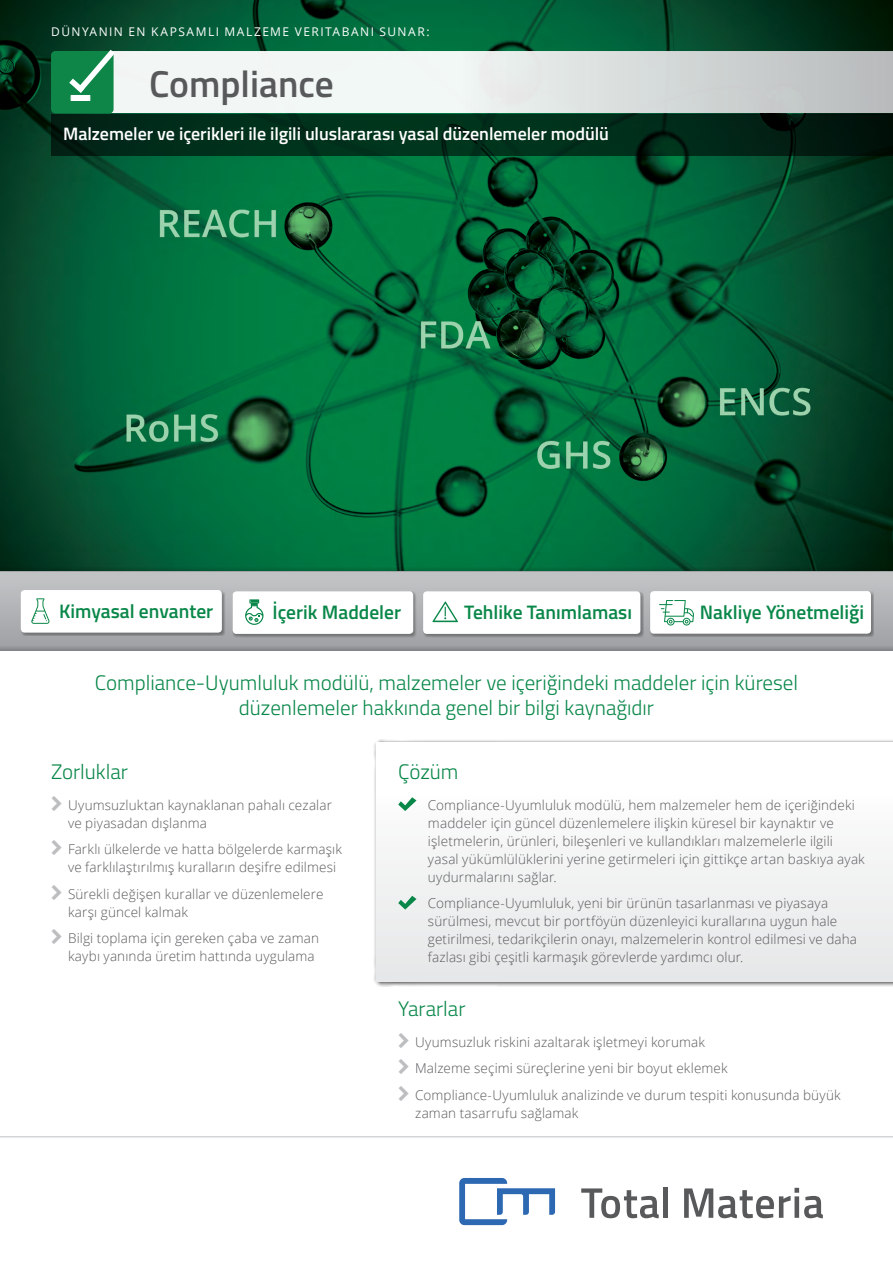
<style>
.page{position:relative;width:893px;height:1263px;background:#fff}
.page>*{position:absolute;margin:0;border:0;box-sizing:border-box;transform-origin:0 0}
.t1{font:600 37.5px "Titillium Web";color:#58595b}
.t2{font:300 21px/25.5px "Titillium Web";color:#098749;text-align:center}
.t3{font:600 19.5px "Titillium Web";color:#098749}
.t4{font:600 18px "Titillium Web";letter-spacing:-.005em;color:#fff}
.t5{font:300 13.5px/18px "Open Sans";letter-spacing:.01em;color:#58595b}
.t6{font:12px "Open Sans";letter-spacing:.125em;color:#fff}
</style>
<div class="page">
<img style="left:0;top:0;width:893px;height:553px">
<div style="left:374px;top:739px;width:519px;height:248px;background:#000;opacity:.75"></div>
<div style="left:377px;top:742px;width:516px;height:239px;background:linear-gradient(to right,#f4f4f5,#f4f4f5)"></div>
<svg style="left:0;top:572px;width:893px;height:59px;background:#bcbec0"></svg>
<div style="left:0;top:631px;width:893px;height:20px;background:linear-gradient(to bottom,#adafb1,#929497)"></div>
<svg style="left:51px;top:114px;width:842px;height:41px;background:#002917"></svg>
<div style="left:52px;top:51px;width:383px;height:62px;background:#f2f7f5"></div>
<svg style="left:581px;top:1188px;width:78px;height:30px"></svg>
<div style="left:663px;top:1187px;width:5px;height:31px;background:#58595b"></div>
<svg style="left:684px;top:1188px;width:139px;height:30px"></svg>
<svg style="left:459px;top:1178px;width:96px;height:47px"></svg>
<hr style="left:0;top:1136px;width:893px;height:1px;background:#d3d5d6">
<svg style="left:0;top:553px;width:893px;height:19px;background:#0a5d39"></svg>
<div style="left:435px;top:51px;width:458px;height:63px;background:linear-gradient(to right,#f3f8f6,#b7babc)"></div>
<svg style="left:398px;top:797px;width:18px;height:14px"></svg>
<svg style="left:398px;top:896px;width:18px;height:13px"></svg>
<div style="left:51px;top:51px;width:63px;height:63px;background:#0e8647;border-radius:4px"></div>
<svg style="left:69px;top:50px;width:46px;height:51px"></svg>
<div style="left:20px;top:590px;width:205px;height:46px;background:#000;opacity:.31"></div>
<div style="left:21px;top:590px;width:201px;height:43px;background:#fff;border-radius:4px"></div>
<svg style="left:31px;top:598px;width:19px;height:26px"></svg>
<div style="left:422px;top:591px;width:222px;height:46px;background:#000;opacity:.31"></div>
<div style="left:423px;top:591px;width:217px;height:43px;background:#fff;border-radius:4px"></div>
<svg style="left:432px;top:601px;width:26px;height:21px"></svg>
<div style="left:649px;top:591px;width:225px;height:46px;background:#7b7d7e"></div>
<div style="left:650px;top:591px;width:221px;height:43px;background:#fff;border-radius:4px"></div>
<svg style="left:659px;top:600px;width:35px;height:25px"></svg>
<div style="left:232px;top:591px;width:185px;height:46px;background:#000;opacity:.31"></div>
<div style="left:233px;top:591px;width:180px;height:43px;background:#fff;border-radius:4px"></div>
<svg style="left:245px;top:599px;width:18px;height:26px"></svg>
<p class="t6" style="left:51px;top:23px;width:380px">DÜNYANIN EN KAPSAMLI MALZEME VERITABANI SUNAR:</p>
<h1 class="t1" style="left:149px;top:55px;width:186px">Compliance</h1>
<h3 class="t4" style="left:63px;top:121px;width:547px">Malzemeler ve içerikleri ile ilgili uluslararası yasal düzenlemeler modülü</h3>
<h3 class="t3" style="left:59px;top:596px;width:156px">Kimyasal envanter</h3>
<h3 class="t3" style="left:273px;top:597px;width:130px">İçerik Maddeler</h3>
<h3 class="t3" style="left:464px;top:597px;width:169px">Tehlike Tanımlaması</h3>
<h3 class="t3" style="left:700px;top:597px;width:166px">Nakliye Yönetmeliği</h3>
<h2 class="t2" style="left:95px;top:668px;width:705px">Compliance-Uyumluluk modülü, malzemeler ve içeriğindeki maddeler için küresel düzenlemeler hakkında genel bir bilgi kaynağıdır</h2>
<h2 class="t2" style="left:51px;top:758px;width:79px">Zorluklar</h2>
<p class="t5" style="left:68px;top:795px;width:265px">Uyumsuzluktan kaynaklanan pahalı cezalar ve piyasadan dışlanma</p>
<p class="t5" style="left:68px;top:840px;width:275px">Farklı ülkelerde ve hatta bölgelerde karmaşık ve farklılaştırılmış kuralların deşifre edilmesi</p>
<p class="t5" style="left:68px;top:884px;width:257px">Sürekli değişen kurallar ve düzenlemelere karşı güncel kalmak</p>
<p class="t5" style="left:68px;top:929px;width:252px">Bilgi toplama için gereken çaba ve zaman kaybı yanında üretim hattında uygulama</p>
<h2 class="t2" style="left:398px;top:758px;width:62px">Çözüm</h2>
<p class="t5" style="left:428px;top:795px;width:438px">Compliance-Uyumluluk modülü, hem malzemeler hem de içeriğindeki maddeler için güncel düzenlemelere ilişkin küresel bir kaynaktır ve işletmelerin, ürünleri, bileşenleri ve kullandıkları malzemelerle ilgili yasal yükümlülüklerini yerine getirmeleri için gittikçe artan baskıya ayak uydurmalarını sağlar.</p>
<p class="t5" style="left:428px;top:894px;width:431px">Compliance-Uyumluluk, yeni bir ürünün tasarlanması ve piyasaya sürülmesi, mevcut bir portföyün düzenleyici kurallarına uygun hale getirilmesi, tedarikçilerin onayı, malzemelerin kontrol edilmesi ve daha fazlası gibi çeşitli karmaşık görevlerde yardımcı olur.</p>
<h2 class="t2" style="left:398px;top:995px;width:69px">Yararlar</h2>
<p class="t5" style="left:415px;top:1028px;width:427px;line-height:26.5px">Uyumsuzluk riskini azaltarak işletmeyi korumak<br>Malzeme seçimi süreçlerine yeni bir boyut eklemek<br>Compliance-Uyumluluk analizinde ve durum tespiti konusunda büyük</p>
<p class="t5" style="left:415px;top:1104px;width:165px">zaman tasarrufu sağlamak</p>
</div>
